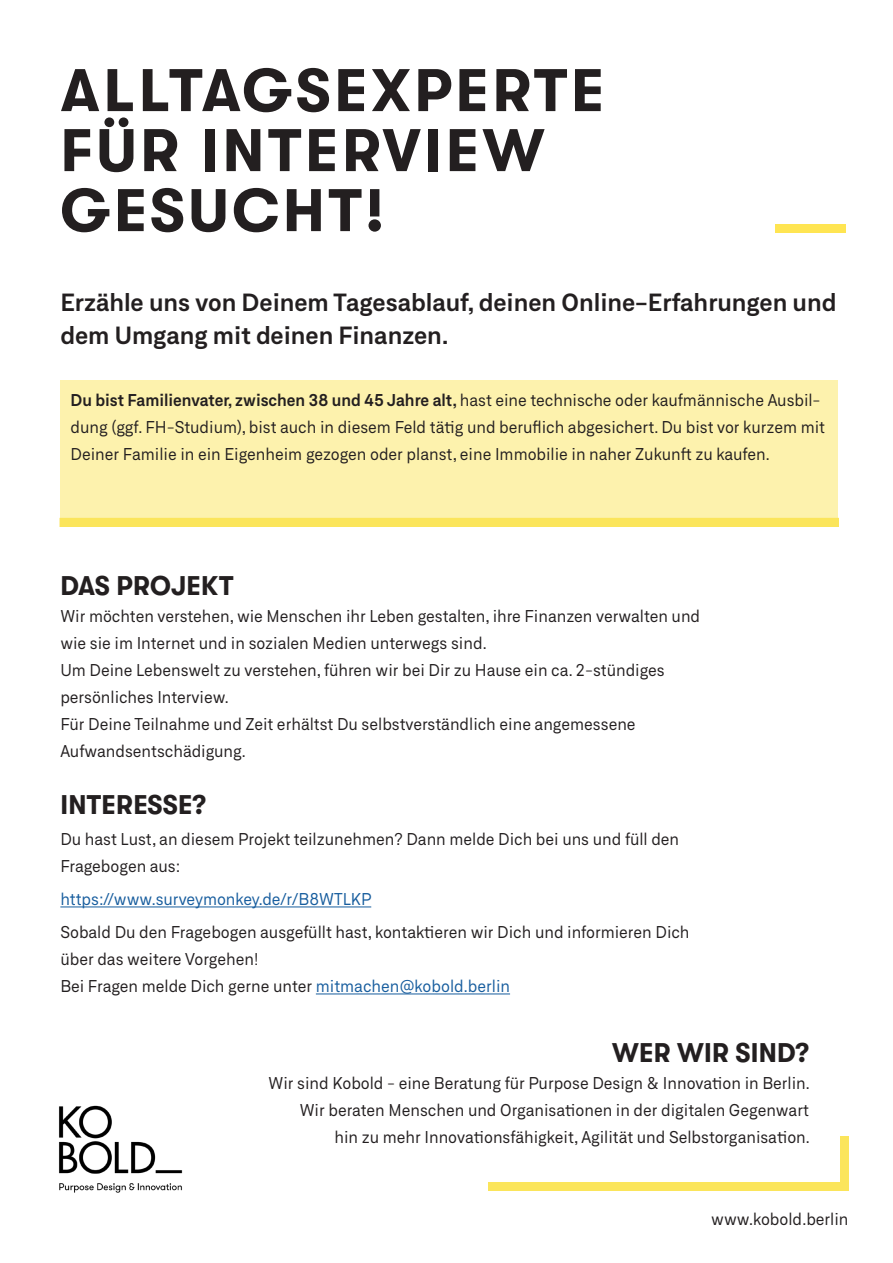
<style>
.page{position:relative;width:893px;height:1263px;background:#fff}
.page>*{position:absolute;margin:0;border:0;box-sizing:border-box;transform-origin:0 0}
.t1{font:700 60px "GT Walsheim";letter-spacing:.06em;color:#231f20}
.t2{font:700 27px "GT Walsheim";letter-spacing:.01em;color:#231f20;scale:.96 1}
.t3{font:600 24px/33px "Neufile Grotesk";color:#231f20}
.t4{font:16.5px/27px "Neufile Grotesk";color:#231f20;scale:.96 1}
.t5{font:16.5px "Neufile Grotesk";color:#175d9e;scale:.96 1}
.s1{font-weight:600}
.s2{color:#175d9e}
</style>
<div class="page">
<div style="left:775px;top:225px;width:70px;height:8px;background:#ffe552"></div>
<div style="left:60px;top:518px;width:779px;height:9px;background:#fbe55b"></div>
<div style="left:60px;top:381px;width:778px;height:137px;background:#fdf2ad"></div>
<hr style="left:60px;top:906px;width:311px;height:1px;background:#175d9e">
<hr style="left:316px;top:993px;width:194px;height:1px;background:#175d9e">
<div style="left:488px;top:1182px;width:360px;height:9px;background:#fbe55b"></div>
<div style="left:840px;top:1136px;width:8px;height:46px;background:#fbe55b"></div>
<img style="left:59px;top:1105px;width:124px;height:88px">
<p class="t1" style="left:60px;top:57px;width:545px">ALLTAGSEXPERTE</p>
<p class="t1" style="left:60px;top:117px;width:486px">FÜR INTERVIEW</p>
<p class="t1" style="left:60px;top:177px;width:325px">GESUCHT!</p>
<p class="t3" style="left:60px;top:286px;width:778px">Erzähle uns von Deinem Tagesablauf, deinen Online-Erfahrungen und dem Umgang mit deinen Finanzen.</p>
<p class="t4" style="left:71px;top:386px;width:787px"><span class="s1">Du bist Familienvater, zwischen 38 und 45 Jahre alt,</span> hast eine technische oder kaufmännische Ausbil&shy;dung (ggf. FH-Studium), bist auch in diesem Feld tätig und beruflich abgesichert. Du bist vor kurzem mit<br>Deiner Familie in ein Eigenheim gezogen oder planst, eine Immobilie in naher Zukunft zu kaufen.</p>
<p class="t2" style="left:61px;top:570px;width:182px">DAS PROJEKT</p>
<p class="t4" style="left:60px;top:602px;width:668px">Wir möchten verstehen, wie Menschen ihr Leben gestalten, ihre Finanzen verwalten und wie sie im Internet und in sozialen Medien unterwegs sind.</p>
<p class="t4" style="left:60px;top:656px;width:631px">Um Deine Lebenswelt zu verstehen, führen wir bei Dir zu Hause ein ca. 2-stündiges persönliches Interview.</p>
<p class="t4" style="left:60px;top:710px;width:601px">Für Deine Teilnahme und Zeit erhältst Du selbstverständlich eine angemessene</p>
<p class="t4" style="left:60px;top:737px;width:195px">Aufwandsentschädigung.</p>
<p class="t2" style="left:61px;top:789px;width:153px">INTERESSE?</p>
<p class="t4" style="left:60px;top:825px;width:646px">Du hast Lust, an diesem Projekt teilzunehmen? Dann melde Dich bei uns und füll den<br>Fragebogen aus:</p>
<p class="t5" style="left:60px;top:889px;width:326px">https://www.surveymonkey.de/r/B8WTLKP</p>
<p class="t4" style="left:60px;top:918px;width:657px">Sobald Du den Fragebogen ausgefüllt hast, kontaktieren wir Dich und informieren Dich über das weitere Vorgehen!</p>
<p class="t4" style="left:60px;top:972px;width:470px">Bei Fragen melde Dich gerne unter <span class="s2">mitmachen@kobold.berlin</span></p>
<p class="t2" style="left:612px;top:1038px;width:207px">WER WIR SIND?</p>
<p class="t4" style="left:269px;top:1069px;width:565px">Wir sind Kobold - eine Beratung für Purpose Design &amp; Innovation in Berlin.</p>
<p class="t4" style="left:300px;top:1096px;width:532px">Wir beraten Menschen und Organisationen in der digitalen Gegenwart</p>
<p class="t4" style="left:334px;top:1123px;width:497px">hin zu mehr Innovationsfähigkeit, Agilität und Selbstorganisation.</p>
<p class="t4" style="left:711px;top:1205px;width:145px">www.kobold.berlin</p>
</div>
